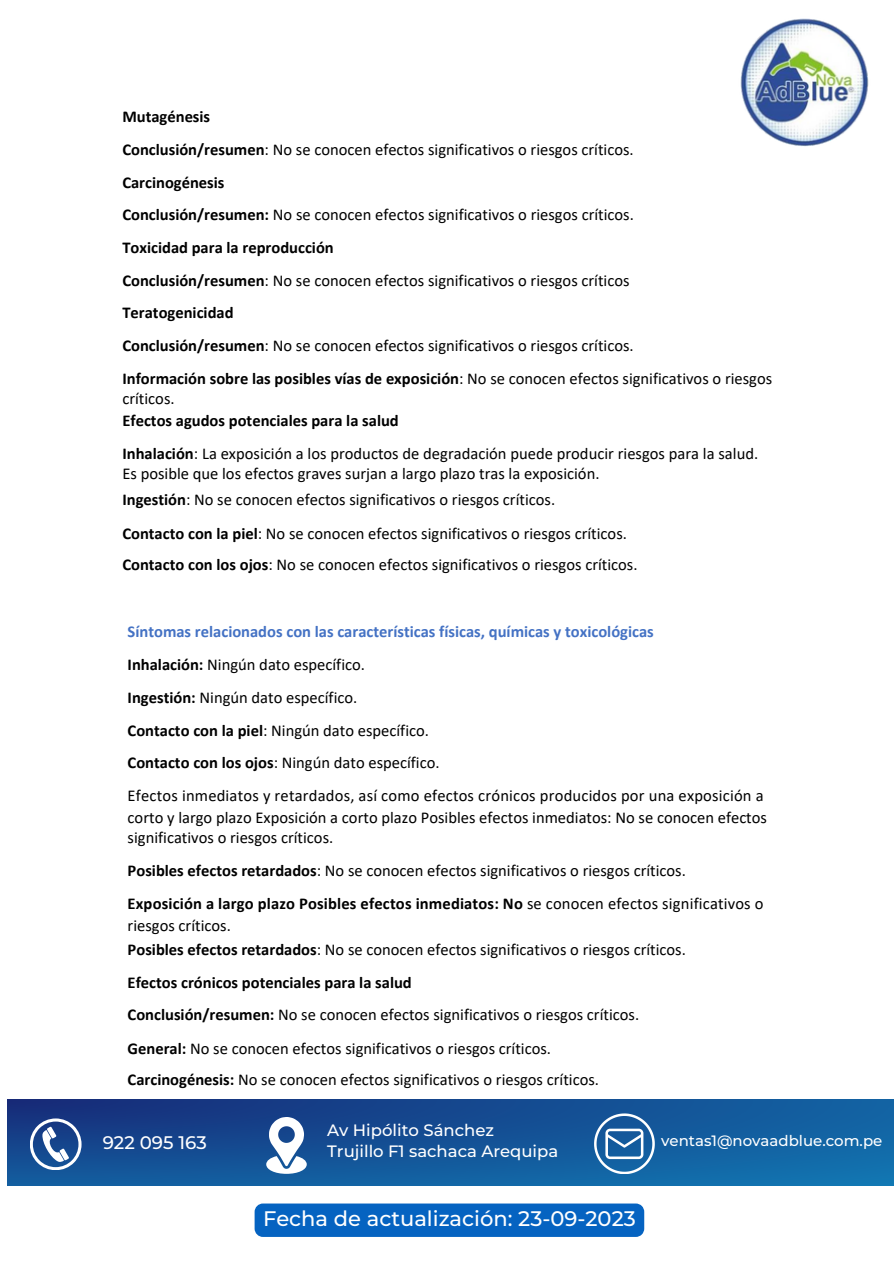
<style>
.page{position:relative;width:894px;height:1264px;background:#fff}
.page>*{position:absolute;margin:0;border:0;box-sizing:border-box;transform-origin:0 0}
.t1{font:500 21px "Montserrat";color:#fff}
.t2{font:500 18.15px "Montserrat";color:#fff}
.t3{font:16.5px/32.7px "Calibri";color:#000}
.t4{font:700 16.5px/33px "Calibri";color:#4472c4}
.t5{font:700 16.5px/31.5px "Calibri";color:#000}
.t6{font:500 16.5px/21.3px "Montserrat";color:#fff}
.t7{font:500 15px "Montserrat";color:#fff}
.s1{font-weight:700}
.s2{font-weight:400}
.s3{color:#000}
.s4{font-weight:400;color:#000}
</style>
<div class="page">
<img style="left:740px;top:18px;width:129px;height:129px">
<svg style="left:7px;top:1099px;width:886px;height:87px;background:#135498"></svg>
<svg style="left:266px;top:1116px;width:41px;height:57px"></svg>
<svg style="left:30px;top:1118px;width:51px;height:52px"></svg>
<svg style="left:594px;top:1113px;width:60px;height:61px"></svg>
<div style="left:254px;top:1203px;width:390px;height:33px;background:#0563c1"></div>
<h3 class="t3" style="left:122px;top:102px;width:651px"><span class="s1">Mutagénesis<br>Conclusión/resumen</span>: No se conocen efectos significativos o riesgos críticos.<br><span class="s1">Carcinogénesis<br>Conclusión/resumen:</span> No se conocen efectos significativos o riesgos críticos.<br><span class="s1">Toxicidad para la reproducción<br>Conclusión/resumen</span>: No se conocen efectos significativos o riesgos críticos<br><span class="s1">Teratogenicidad<br>Conclusión/resumen</span>: No se conocen efectos significativos o riesgos críticos.<br><span class="s1">Información sobre las posibles vías de exposición</span>: No se conocen efectos significativos o riesgos</h3>
<h3 class="t5" style="left:122px;top:388px;width:278px;line-height:22.5px"><span class="s2">críticos.<br></span>Efectos agudos potenciales para la salud</h3>
<h3 class="t3" style="left:122px;top:445px;width:637px;line-height:20.2px"><span class="s1">Inhalación</span>: La exposición a los productos de degradación puede producir riesgos para la salud.<br>Es posible que los efectos graves surjan a largo plazo tras la exposición.</h3>
<h3 class="t3" style="left:122px;top:484px;width:506px;line-height:33.8px"><span class="s1">Ingestión</span>: No se conocen efectos significativos o riesgos críticos.<br><span class="s1">Contacto con la piel</span>: No se conocen efectos significativos o riesgos críticos.</h3>
<h3 class="t3" style="left:122px;top:550px;width:516px"><span class="s1">Contacto con los ojos</span>: No se conocen efectos significativos o riesgos críticos.</h3>
<p class="t4" style="left:128px;top:616px;width:527px">Síntomas relacionados con las características físicas, químicas y toxicológicas <span class="s3">Inhalación:</span> <span class="s4">Ningún dato específico.<br></span><span class="s3">Ingestión:</span> <span class="s4">Ningún dato específico.<br></span><span class="s3">Contacto con la piel</span><span class="s4">: Ningún dato específico.</span></p>
<p class="t3" style="left:128px;top:747px;width:637px"><span class="s1">Contacto con los ojos</span>: Ningún dato específico.<br>Efectos inmediatos y retardados, así como efectos crónicos producidos por una exposición a</p>
<p class="t3" style="left:128px;top:808px;width:640px;line-height:20.2px">corto y largo plazo Exposición a corto plazo Posibles efectos inmediatos: No se conocen efectos significativos o riesgos críticos.</p>
<p class="t3" style="left:128px;top:855px;width:637px"><span class="s1">Posibles efectos retardados</span>: No se conocen efectos significativos o riesgos críticos.<br><span class="s1">Exposición a largo plazo Posibles efectos inmediatos: No</span> se conocen efectos significativos o</p>
<p class="t3" style="left:128px;top:915px;width:559px;line-height:23.7px">riesgos críticos.<br><span class="s1">Posibles efectos retardados</span>: No se conocen efectos significativos o riesgos críticos.</p>
<p class="t5" style="left:128px;top:968px;width:513px">Efectos crónicos potenciales para la salud<br>Conclusión/resumen: <span class="s2">No se conocen efectos significativos o riesgos críticos.</span></p>
<p class="t3" style="left:128px;top:1033px;width:473px;line-height:31.5px"><span class="s1">General:</span> No se conocen efectos significativos o riesgos críticos.<br><span class="s1">Carcinogénesis:</span> No se conocen efectos significativos o riesgos críticos.</p>
<h2 class="t2" style="left:103px;top:1130px;width:105px">922 095 163</h2>
<h2 class="t6" style="left:327px;top:1119px;width:232px">Av Hipólito Sánchez<br>Trujillo F1 sachaca Arequipa</h2>
<p class="t1" style="left:263px;top:1205px;width:374px">Fecha de actualización: 23-09-2023</p>
<h2 class="t7" style="left:661px;top:1131px;width:223px">ventas1@novaadblue.com.pe</h2>
</div>
